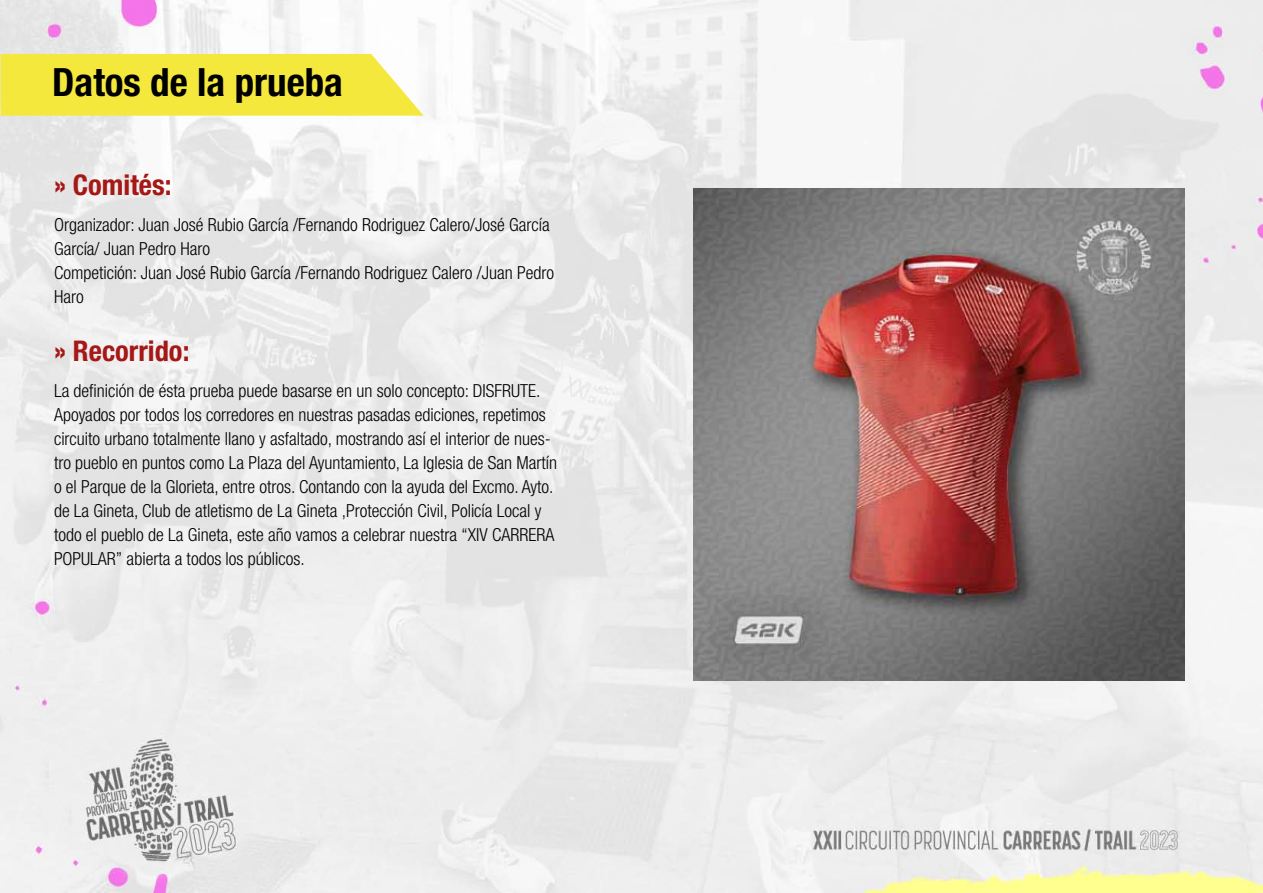
<style>
.page{position:relative;width:1263px;height:893px;background:#fff}
.page>*{position:absolute;margin:0;border:0;box-sizing:border-box;transform-origin:0 0}
.t1{font:700 condensed 39px "Helvetica Neue";color:#000}
.t2{font:700 condensed 28.5px "Helvetica Neue";color:#a51816}
.t3{font:300 condensed 18px/24px "Helvetica Neue";color:#000}
</style>
<div class="page">
<img style="left:1px;top:0;width:1262px;height:893px">
<svg style="left:1px;top:54px;width:423px;height:62px;background:#f5e949"></svg>
<img style="left:693px;top:189px;width:492px;height:491px">
<h1 class="t1" style="left:52px;top:59px;width:292px">Datos de la prueba</h1>
<h2 class="t2" style="left:54px;top:167px;width:119px">» Comités:</h2>
<p class="t3" style="left:54px;top:212px;width:501px">Organizador: Juan José Rubio García /Fernando Rodriguez Calero/José García García/ Juan Pedro Haro<br>Competición: Juan José Rubio García /Fernando Rodriguez Calero /Juan Pedro Haro</p>
<h2 class="t2" style="left:54px;top:333px;width:137px">» Recorrido:</h2>
<p class="t3" style="left:54px;top:378px;width:505px">La definición de ésta prueba puede basarse en un solo concepto: DISFRUTE.<br>Apoyados por todos los corredores en nuestras pasadas ediciones, repetimos circuito urbano totalmente llano y asfaltado, mostrando así el interior de nues&shy;tro pueblo en puntos como La Plaza del Ayuntamiento, La Iglesia de San Martín o el Parque de la Glorieta, entre otros. Contando con la ayuda del Excmo. Ayto. de La Gineta, Club de atletismo de La Gineta ,Protección Civil, Policía Local y todo el pueblo de La Gineta, este año vamos a celebrar nuestra “XIV CARRERA POPULAR” abierta a todos los públicos.</p>
</div>
